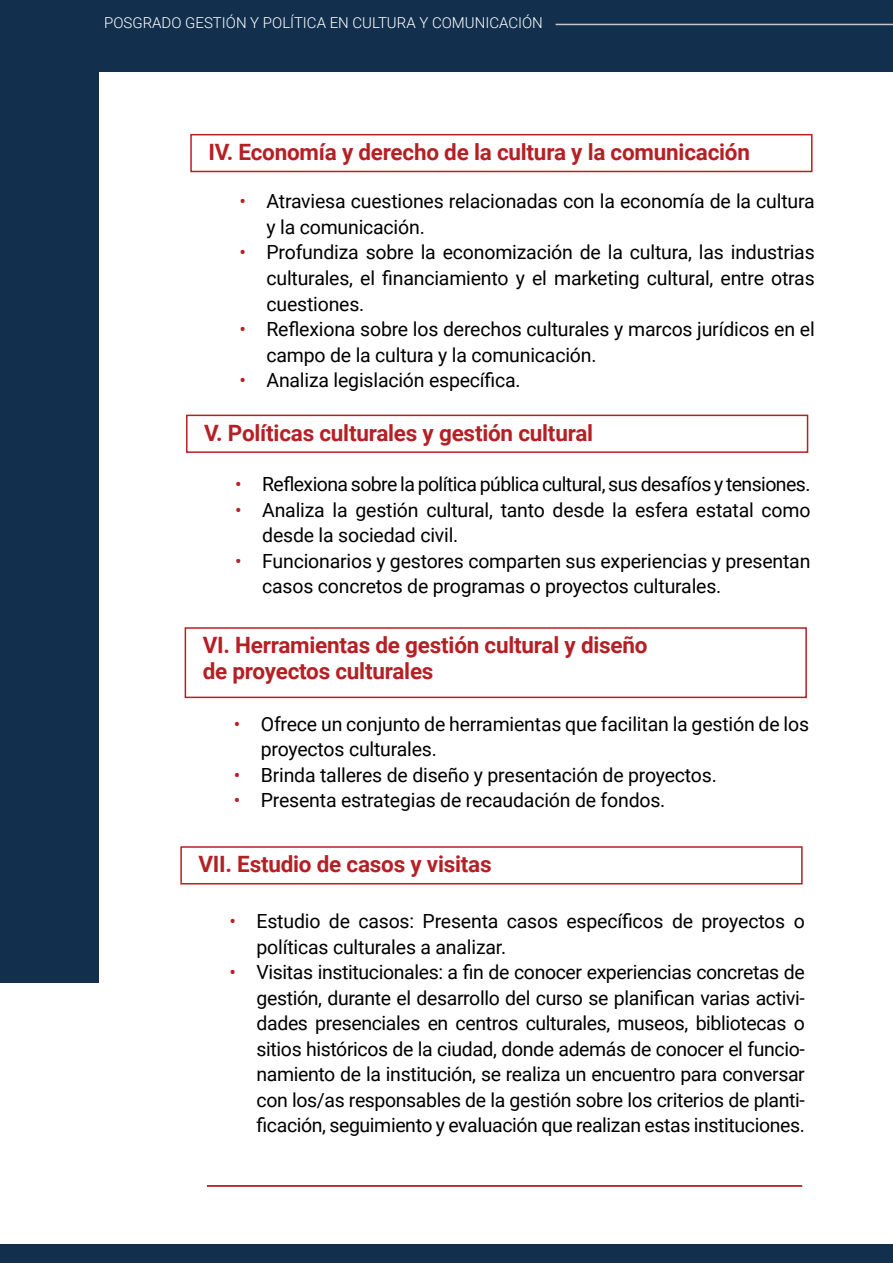
<style>
.page{position:relative;width:893px;height:1263px;background:#fff}
.page>*{position:absolute;margin:0;border:0;box-sizing:border-box;transform-origin:0 0}
.t1{font:700 22.5px/25.5px "Roboto";letter-spacing:-.01em;color:#b52025}
.t2{font:19.5px/25.5px "Roboto";letter-spacing:-.01em;color:#000}
.t3{font:19.5px "Roboto";letter-spacing:-.03em;color:#000}
.t4{font:300 15px "Roboto";color:#fff}
.s1{color:#b52025}
</style>
<div class="page">
<div style="left:0;top:0;width:893px;height:982px;background:#12304e"></div>
<div style="left:99px;top:72px;width:793px;height:1087px;background:#fff"></div>
<div style="left:0;top:1244px;width:893px;height:19px;background:#12304e"></div>
<hr style="left:207px;top:1185px;width:595px;height:2px;background:#b52025">
<hr style="left:556px;top:24px;width:337px;height:1px;background:#c7c8ca">
<div style="left:190px;top:134px;width:622px;height:38px;border:2px solid #b52025"></div>
<div style="left:186px;top:415px;width:622px;height:38px;border:2px solid #b52025"></div>
<div style="left:185px;top:627px;width:622px;height:71px;border:2px solid #b52025"></div>
<div style="left:180px;top:846px;width:623px;height:38px;border:2px solid #b52025"></div>
<p class="t4" style="left:104px;top:12px;width:440px">POSGRADO GESTIÓN Y POLÍTICA EN CULTURA Y COMUNICACIÓN</p>
<p class="t1" style="left:208px;top:138px;width:543px">IV. Economía y derecho de la cultura y la comunicación</p>
<p class="t2" style="left:266px;top:188px;width:550px;text-indent:-27px"><span class="s1">•</span> Atraviesa cuestiones relacionadas con la economía de la cultura y la comunicación.</p>
<p class="t2" style="left:266px;top:239px;width:550px;text-align:justify;text-indent:-27px"><span class="s1">•</span> Profundiza sobre la economización de la cultura, las industrias culturales, el financiamiento y el marketing cultural, entre otras cuestiones.</p>
<p class="t2" style="left:266px;top:316px;width:550px;text-indent:-27px"><span class="s1">•</span> Reflexiona sobre los derechos culturales y marcos jurídicos en el campo de la cultura y la comunicación.</p>
<p class="t2" style="left:239px;top:367px;width:283px"><span class="s1">•</span> Analiza legislación específica.</p>
<p class="t1" style="left:204px;top:419px;width:391px">V. Políticas culturales y gestión cultural</p>
<p class="t3" style="left:235px;top:471px;width:577px"><span class="s1">•</span> Reflexiona sobre la política pública cultural, sus desafíos y tensiones.</p>
<p class="t2" style="left:262px;top:496px;width:550px;text-indent:-27px"><span class="s1">•</span> Analiza la gestión cultural, tanto desde la esfera estatal como desde la sociedad civil.</p>
<p class="t2" style="left:262px;top:547px;width:550px;text-indent:-27px"><span class="s1">•</span> Funcionarios y gestores comparten sus experiencias y presentan casos concretos de programas o proyectos culturales.</p>
<p class="t1" style="left:203px;top:632px;width:446px">VI. Herramientas de gestión cultural y diseño de proyectos culturales</p>
<p class="t2" style="left:261px;top:710px;width:550px;text-indent:-27px"><span class="s1">•</span> Ofrece un conjunto de herramientas que facilitan la gestión de los proyectos culturales.</p>
<p class="t2" style="left:234px;top:761px;width:484px"><span class="s1">•</span> Brinda talleres de diseño y presentación de proyectos.</p>
<p class="t2" style="left:234px;top:787px;width:433px"><span class="s1">•</span> Presenta estrategias de recaudación de fondos.</p>
<p class="t1" style="left:198px;top:851px;width:295px">VII. Estudio de casos y visitas</p>
<p class="t2" style="left:257px;top:908px;width:550px;text-indent:-27px"><span class="s1">•</span> Estudio de casos: Presenta casos específicos de proyectos o políticas culturales a analizar.</p>
<p class="t2" style="left:257px;top:959px;width:550px;text-align:justify;text-indent:-27px"><span class="s1">•</span> Visitas institucionales: a fin de conocer experiencias concretas de gestión, durante el desarrollo del curso se planifican varias activi&shy;dades presenciales en centros culturales, museos, bibliotecas o sitios históricos de la ciudad, donde además de conocer el funcio&shy;namiento de la institución, se realiza un encuentro para conversar con los/as responsables de la gestión sobre los criterios de planti&shy;ficación, seguimiento y evaluación que realizan estas instituciones.</p>
</div>
